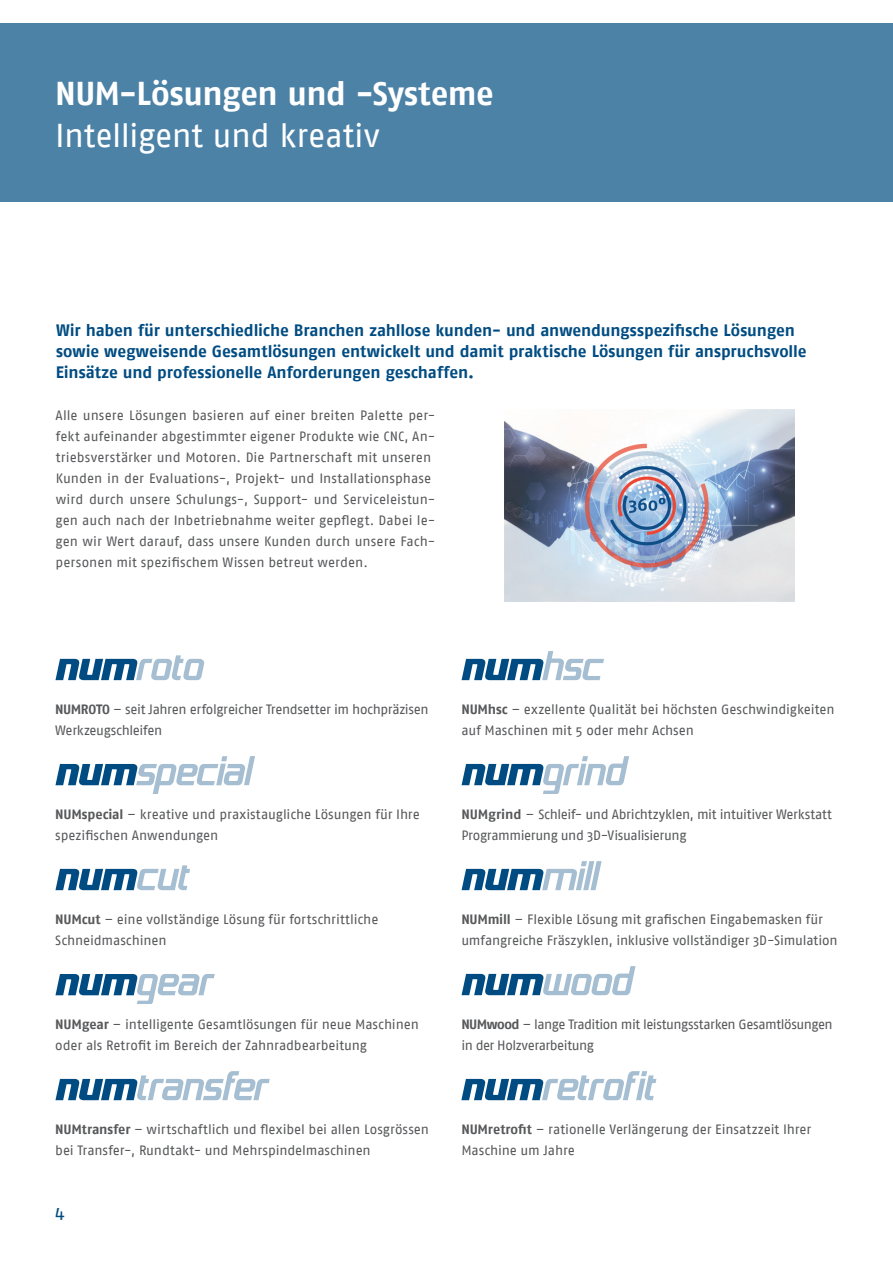
<style>
.page{position:relative;width:893px;height:1263px;background:#fff}
.page>*{position:absolute;margin:0;border:0;box-sizing:border-box;transform-origin:0 0}
.t1{font:700 33px "Fago No";letter-spacing:-.015em;color:#fff}
.t2{font:33px "Fago No";letter-spacing:-.01em;color:#fff}
.t3{font:18px "Fago No";color:#004c82}
.t4{font:700 16.5px/21px "Fago No";letter-spacing:-.005em;color:#004c82}
.t5{font:13.5px/21px "Fago No";letter-spacing:-.005em;color:#57585a}
.t6{font:13.5px/21px "Fago No";letter-spacing:-.025em;color:#57585a}
.t7{font:13.5px/21px "Fago No";letter-spacing:-.035em;color:#57585a}
.s1{font-weight:700}
</style>
<div class="page">
<div style="left:0;top:23px;width:893px;height:179px;background:#4d82a7"></div>
<svg style="left:462px;top:861px;width:140px;height:29px"></svg>
<svg style="left:462px;top:756px;width:167px;height:38px"></svg>
<svg style="left:55px;top:974px;width:160px;height:30px"></svg>
<svg style="left:461px;top:1071px;width:195px;height:29px"></svg>
<svg style="left:462px;top:966px;width:173px;height:29px"></svg>
<svg style="left:55px;top:1071px;width:215px;height:29px"></svg>
<svg style="left:462px;top:651px;width:142px;height:29px"></svg>
<svg style="left:55px;top:865px;width:135px;height:25px"></svg>
<svg style="left:55px;top:756px;width:200px;height:38px"></svg>
<svg style="left:55px;top:655px;width:149px;height:25px"></svg>
<img style="left:504px;top:409px;width:291px;height:192px">
<h1 class="t1" style="left:55px;top:74px;width:440px">NUM-Lösungen und -Systeme</h1>
<h1 class="t2" style="left:55px;top:117px;width:326px">Intelligent und kreativ</h1>
<p class="t4" style="left:56px;top:320px;width:752px">Wir haben für unterschiedliche Branchen zahllose kunden- und anwendungsspezifische Lösungen sowie wegweisende Gesamtlösungen entwickelt und damit praktische Lösungen für anspruchsvolle<br>Einsätze und professionelle Anforderungen geschaffen.</p>
<p class="t5" style="left:55px;top:405px;width:381px">Alle unsere Lösungen basieren auf einer breiten Palette per&shy;fekt aufeinander abgestimmter eigener Produkte wie CNC, An&shy;triebsverstärker und Motoren. Die Partnerschaft mit unseren Kunden in der Evaluations-, Projekt- und Installationsphase wird durch unsere Schulungs-, Support- und Serviceleistun&shy;gen auch nach der Inbetriebnahme weiter gepflegt. Dabei le&shy;gen wir Wert darauf, dass unsere Kunden durch unsere Fach&shy;personen mit spezifischem Wissen betreut werden.</p>
<p class="t6" style="left:55px;top:699px;width:375px"><span class="s1">NUMROTO</span> – seit Jahren erfolgreicher Trendsetter im hochpräzisen<br>Werkzeugschleifen</p>
<p class="t5" style="left:461px;top:699px;width:375px"><span class="s1">NUMhsc</span> – exzellente Qualität bei höchsten Geschwindigkeiten auf Maschinen mit 5 oder mehr Achsen</p>
<p class="t5" style="left:55px;top:804px;width:366px"><span class="s1">NUMspecial</span> – kreative und praxistaugliche Lösungen für Ihre spezifischen Anwendungen</p>
<p class="t6" style="left:461px;top:804px;width:372px"><span class="s1">NUMgrind</span> – Schleif- und Abrichtzyklen, mit intuitiver Werkstatt<br>Programmierung und 3D-Visualisierung</p>
<p class="t5" style="left:55px;top:909px;width:325px"><span class="s1">NUMcut</span> – eine vollständige Lösung für fortschrittliche<br>Schneidmaschinen</p>
<p class="t5" style="left:461px;top:909px;width:378px"><span class="s1">NUMmill</span> – Flexible Lösung mit grafischen Eingabemasken für umfangreiche Fräszyklen, inklusive vollständiger 3D-Simulation</p>
<p class="t5" style="left:55px;top:1014px;width:365px"><span class="s1">NUMgear</span> – intelligente Gesamtlösungen für neue Maschinen oder als Retrofit im Bereich der Zahnradbearbeitung</p>
<p class="t7" style="left:461px;top:1014px;width:373px"><span class="s1">NUMwood</span> – lange Tradition mit leistungsstarken Gesamtlösungen in der Holzverarbeitung</p>
<p class="t5" style="left:55px;top:1119px;width:375px"><span class="s1">NUMtransfer</span> – wirtschaftlich und flexibel bei allen Losgrössen bei Transfer-, Rundtakt- und Mehrspindelmaschinen</p>
<p class="t5" style="left:461px;top:1119px;width:352px"><span class="s1">NUMretrofit</span> – rationelle Verlängerung der Einsatzzeit Ihrer<br>Maschine um Jahre</p>
<h2 class="t3" style="left:55px;top:1202px;width:11px">4</h2>
</div>
